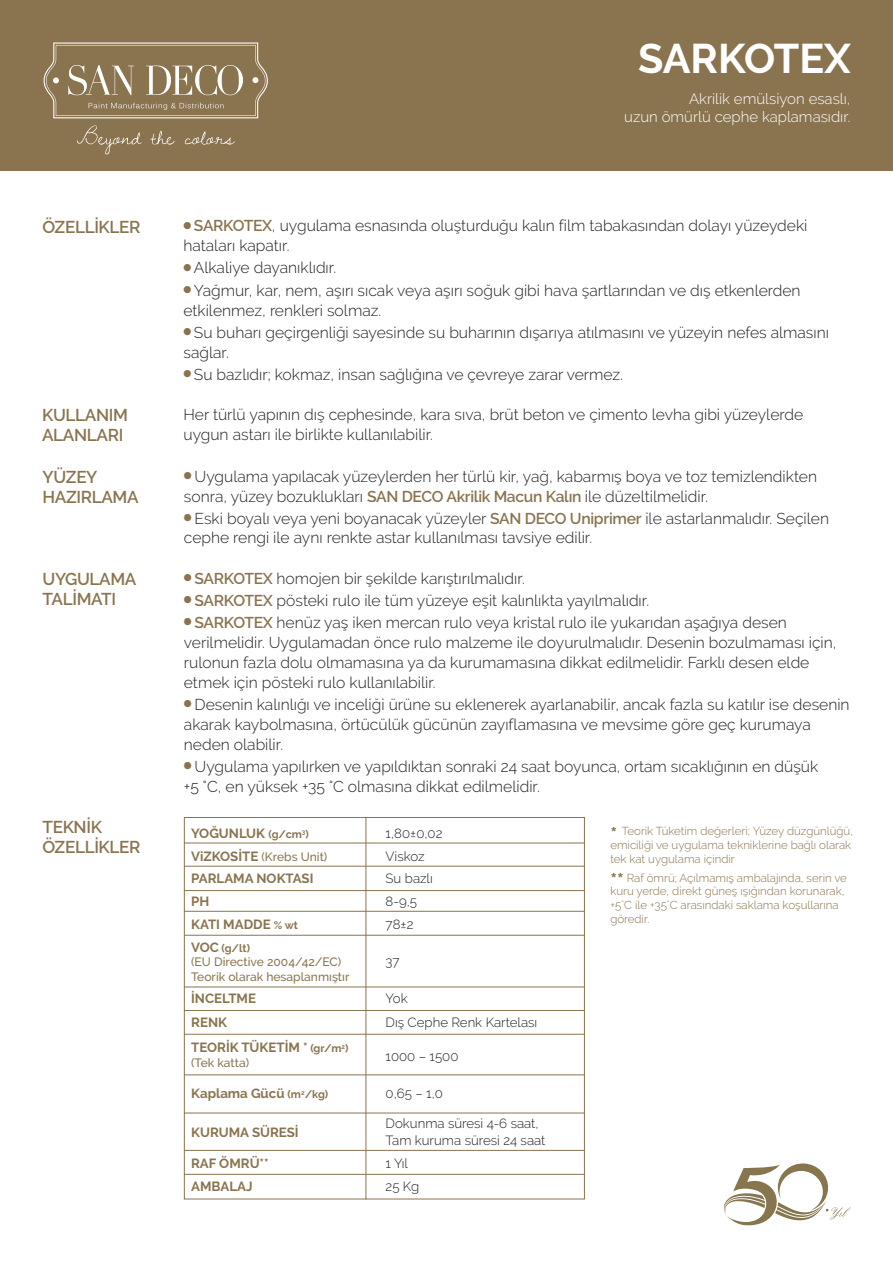
<style>
.page{position:relative;width:893px;height:1263px;background:#fff}
.page>*{position:absolute;margin:0;border:0;box-sizing:border-box;transform-origin:0 0}
.t1{font:700 41.25px "Raleway";color:#fff}
.t2{font:600 17.1px "Raleway";letter-spacing:-.02em;color:#89744f}
.t3{font:300 15.6px/20px "Raleway";color:#231f20}
.t4{font:300 15px "Raleway";color:#fff}
.t5{font:300 13.35px "Raleway";color:#231f20}
.t6{font:700 13.35px "Raleway";color:#89744f}
.t7{font:500 12.15px "Raleway";color:#89744f}
.t8{font:300 11.55px/13.8px "Raleway";color:#89744f}
.t9{font:700 10.8px "Raleway";color:#89744f}
.t10{font:700 6.3px "Raleway";color:#89744f}
.s1{color:#89744f}
.s2{font-weight:600;color:#89744f}
.s3{font-size:10.8px}
.s4{font-weight:700;font-size:13.35px}
.s5{font-size:13.35px}
.s6{font-weight:700;font-size:19.65px}
</style>
<div class="page">
<div style="left:0;top:0;width:893px;height:171px;background:#89744f"></div>
<div style="left:184px;top:817px;width:401px;height:382px;border:1px solid #89744f"></div>
<hr style="left:184px;top:843px;width:400px;height:1px;background:#89744f">
<hr style="left:184px;top:866px;width:400px;height:1px;background:#89744f">
<hr style="left:184px;top:890px;width:400px;height:1px;background:#89744f">
<hr style="left:184px;top:911px;width:400px;height:1px;background:#89744f">
<hr style="left:184px;top:935px;width:400px;height:1px;background:#89744f">
<hr style="left:184px;top:987px;width:400px;height:1px;background:#89744f">
<hr style="left:184px;top:1010px;width:400px;height:1px;background:#89744f">
<hr style="left:184px;top:1034px;width:400px;height:1px;background:#89744f">
<hr style="left:184px;top:1074px;width:400px;height:1px;background:#89744f">
<hr style="left:184px;top:1113px;width:400px;height:1px;background:#89744f">
<hr style="left:184px;top:1150px;width:400px;height:1px;background:#89744f">
<hr style="left:184px;top:1174px;width:400px;height:1px;background:#89744f">
<hr style="left:366px;top:817px;width:1px;height:382px;background:#89744f">
<svg style="left:724px;top:1163px;width:126px;height:63px"></svg>
<svg style="left:44px;top:43px;width:224px;height:75px"></svg>
<svg style="left:77px;top:125px;width:65px;height:29px"></svg>
<svg style="left:150px;top:131px;width:25px;height:14px"></svg>
<svg style="left:185px;top:131px;width:50px;height:14px"></svg>
<p class="t1" style="left:638px;top:35px;width:214px">SARKOTEX</p>
<p class="t4" style="left:689px;top:90px;width:163px">Akrilik emülsiyon esaslı,</p>
<p class="t4" style="left:624px;top:108px;width:228px">uzun ömürlü cephe kaplamasıdır.</p>
<p class="t2" style="left:43px;top:217px;width:99px">ÖZELLİKLER</p>
<p class="t3" style="left:183px;top:216px;width:625px"><span class="s1">●</span> <span class="s2">SARKOTEX</span>, uygulama esnasında oluşturduğu kalın film tabakasından dolayı yüzeydeki hataları kapatır.</p>
<p class="t3" style="left:183px;top:258px;width:154px"><span class="s1">●</span> Alkaliye dayanıklıdır.</p>
<p class="t3" style="left:183px;top:280px;width:619px"><span class="s1">●</span> Yağmur, kar, nem, aşırı sıcak veya aşırı soğuk gibi hava şartlarından ve dış etkenlerden etkilenmez, renkleri solmaz.</p>
<p class="t3" style="left:183px;top:322px;width:647px"><span class="s1">●</span> Su buharı geçirgenliği sayesinde su buharının dışarıya atılmasını ve yüzeyin nefes almasını sağlar.</p>
<p class="t3" style="left:183px;top:364px;width:441px"><span class="s1">●</span> Su bazlıdır; kokmaz, insan sağlığına ve çevreye zarar vermez.</p>
<p class="t2" style="left:42px;top:405px;width:87px">KULLANIM</p>
<p class="t2" style="left:42px;top:425px;width:83px">ALANLARI</p>
<p class="t3" style="left:183px;top:404px;width:621px">Her türlü yapının dış cephesinde, kara sıva, brüt beton ve çimento levha gibi yüzeylerde uygun astarı ile birlikte kullanılabilir.</p>
<p class="t2" style="left:43px;top:467px;width:57px">YÜZEY</p>
<p class="t2" style="left:43px;top:487px;width:98px">HAZIRLAMA</p>
<p class="t3" style="left:184px;top:466px;width:635px"><span class="s1">●</span> Uygulama yapılacak yüzeylerden her türlü kir, yağ, kabarmış boya ve toz temizlendikten sonra, yüzey bozuklukları <span class="s2">SAN DECO Akrilik Macun Kalın</span> ile düzeltilmelidir.</p>
<p class="t3" style="left:184px;top:508px;width:647px"><span class="s1">●</span> Eski boyalı veya yeni boyanacak yüzeyler <span class="s2">SAN DECO Uniprimer</span> ile astarlanmalıdır. Seçilen cephe rengi ile aynı renkte astar kullanılması tavsiye edilir.</p>
<p class="t2" style="left:43px;top:569px;width:95px">UYGULAMA</p>
<p class="t2" style="left:43px;top:589px;width:75px">TALİMATI</p>
<p class="t3" style="left:184px;top:568px;width:342px"><span class="s1">●</span> <span class="s2">SARKOTEX</span> homojen bir şekilde karıştırılmalıdır.</p>
<p class="t3" style="left:184px;top:590px;width:467px"><span class="s1">●</span> <span class="s2">SARKOTEX</span> pösteki rulo ile tüm yüzeye eşit kalınlıkta yayılmalıdır.</p>
<p class="t3" style="left:184px;top:612px;width:654px"><span class="s1">●</span> <span class="s2">SARKOTEX</span> henüz yaş iken mercan rulo veya kristal rulo ile yukarıdan aşağıya desen verilmelidir. Uygulamadan önce rulo malzeme ile doyurulmalıdır. Desenin bozulmaması için, rulonun fazla dolu olmamasına ya da kurumamasına dikkat edilmelidir. Farklı desen elde etmek için pösteki rulo kullanılabilir.</p>
<p class="t3" style="left:184px;top:694px;width:667px"><span class="s1">●</span> Desenin kalınlığı ve inceliği ürüne su eklenerek ayarlanabilir, ancak fazla su katılır ise desenin akarak kaybolmasına, örtücülük gücünün zayıflamasına ve mevsime göre geç kurumaya neden olabilir.</p>
<p class="t3" style="left:184px;top:756px;width:636px"><span class="s1">●</span> Uygulama yapılırken ve yapıldıktan sonraki 24 saat boyunca, ortam sıcaklığının en düşük +5 °C, en yüksek +35 °C olmasına dikkat edilmelidir.</p>
<p class="t2" style="left:43px;top:817px;width:61px">TEKNİK</p>
<p class="t2" style="left:43px;top:837px;width:99px">ÖZELLİKLER</p>
<p class="t6" style="left:191px;top:825px;width:112px">YOĞUNLUK <span class="s3">(g/cm</span></p>
<p class="t5" style="left:386px;top:825px;width:58px">1,80±0,02</p>
<p class="t10" style="left:302px;top:828px;width:8px">3<span class="s3">)</span></p>
<p class="t7" style="left:191px;top:849px;width:138px"><span class="s4">ViZKOSİTE</span> (Krebs Unit)</p>
<p class="t5" style="left:386px;top:848px;width:40px">Viskoz</p>
<p class="t6" style="left:191px;top:871px;width:124px">PARLAMA NOKTASI</p>
<p class="t5" style="left:386px;top:871px;width:49px">Su bazlı</p>
<p class="t6" style="left:191px;top:894px;width:20px">PH</p>
<p class="t5" style="left:386px;top:894px;width:33px">8-9,5</p>
<p class="t6" style="left:191px;top:916px;width:108px">KATI MADDE <span class="s3">% wt</span></p>
<p class="t5" style="left:386px;top:916px;width:29px">78±2</p>
<p class="t5" style="left:386px;top:954px;width:15px">37</p>
<p class="t9" style="left:191px;top:942px;width:60px"><span class="s5">VOC</span> (g/lt)</p>
<p class="t7" style="left:191px;top:955px;width:152px">(EU Directive 2004/42/EC)</p>
<p class="t7" style="left:191px;top:969px;width:160px">Teorik olarak hesaplanmıştır</p>
<p class="t6" style="left:191px;top:991px;width:66px">İNCELTME</p>
<p class="t5" style="left:386px;top:991px;width:24px">Yok</p>
<p class="t6" style="left:191px;top:1015px;width:37px">RENK</p>
<p class="t5" style="left:386px;top:1014px;width:153px">Dış Cephe Renk Kartelası</p>
<p class="t5" style="left:386px;top:1048px;width:74px">1000 – 1500</p>
<p class="t6" style="left:191px;top:1040px;width:159px">TEORİK TÜKETİM * <span class="s3">(gr/m</span><sup>2</sup><span class="s3">)</span></p>
<p class="t7" style="left:191px;top:1055px;width:59px">(Tek katta)</p>
<p class="t6" style="left:191px;top:1086px;width:139px">Kaplama Gücü <span class="s3">(m</span><sup>2</sup><span class="s3">/kg)</span></p>
<p class="t5" style="left:386px;top:1086px;width:59px">0,65 – 1,0</p>
<p class="t8" style="left:610px;top:824px;width:244px"><span class="s6">*</span> Teorik Tüketim değerleri; Yüzey düzgünlüğü, emiciliği ve uygulama tekniklerine bağlı olarak tek kat uygulama içindir</p>
<p class="t8" style="left:610px;top:870px;width:238px"><span class="s6">**</span> Raf ömrü; Açılmamış ambalajında, serin ve kuru yerde, direkt güneş ışığından korunarak, +5˚C ile +35˚C arasındaki saklama koşullarına göredir.</p>
<p class="t5" style="left:386px;top:1116px;width:155px">Dokunma süresi 4-6 saat,</p>
<p class="t5" style="left:386px;top:1133px;width:161px">Tam kuruma süresi 24 saat</p>
<p class="t6" style="left:191px;top:1124px;width:109px">KURUMA SÜRESİ</p>
<p class="t6" style="left:191px;top:1156px;width:79px">RAF ÖMRÜ**</p>
<p class="t5" style="left:386px;top:1155px;width:24px">1 Yıl</p>
<p class="t6" style="left:191px;top:1178px;width:63px">AMBALAJ</p>
<p class="t5" style="left:386px;top:1178px;width:35px">25 Kg</p>
</div>
